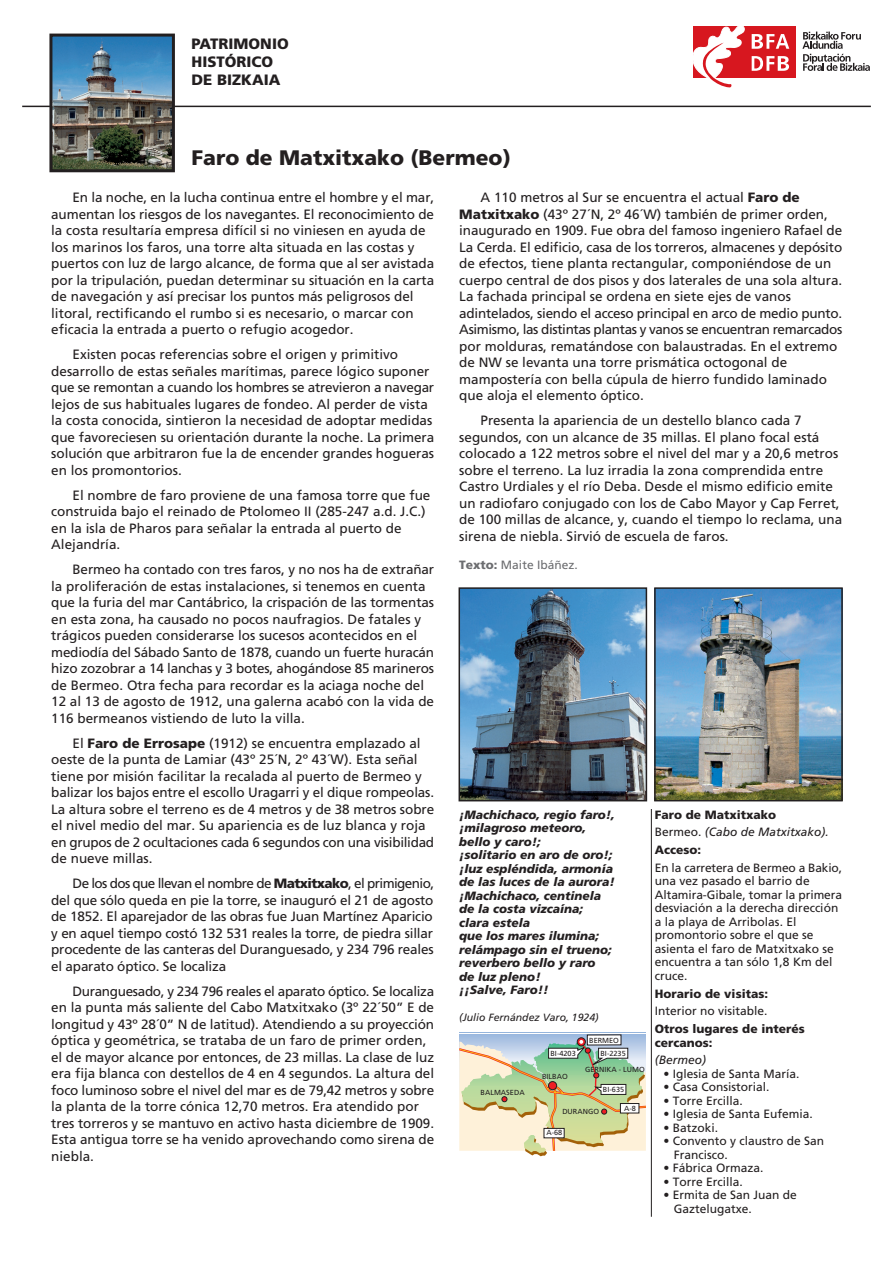
<style>
.page{position:relative;width:893px;height:1263px;background:#fff}
.page>*{position:absolute;margin:0;border:0;box-sizing:border-box;transform-origin:0 0}
.t1{font:900 21px "Frutiger";color:#231f20}
.t2{font:900 15px/18px "Frutiger";color:#231f20}
.t3{font:13.5px/16.5px "Frutiger";color:#231f20}
.t4{font:12px/13.5px "Frutiger";color:#231f20}
.t5{font:italic 900 12px/13.5px "Frutiger";color:#231f20}
.t6{font:900 12px/17.7px "Frutiger";color:#231f20}
.t7{font:12px "Frutiger";color:#6c6d70}
.t8{font:italic 12px "Frutiger";color:#231f20}
.t9{font:italic 10.5px "Frutiger";color:#231f20}
.t10{font:7.35px "Frutiger";color:#231f20}
.s1{font-weight:900}
.s2{font-weight:400}
.s3{font-weight:400;font-style:italic}
</style>
<div class="page">
<div style="left:693px;top:27px;width:103px;height:51px;background:#d7171f"></div>
<svg style="left:693px;top:27px;width:52px;height:60px"></svg>
<svg style="left:802px;top:32px;width:68px;height:39px"></svg>
<svg style="left:752px;top:34px;width:37px;height:15px"></svg>
<svg style="left:752px;top:56px;width:37px;height:15px"></svg>
<hr style="left:22px;top:106px;width:849px;height:1px;background:#231f20">
<img style="left:53px;top:38px;width:118px;height:130px">
<div style="left:49px;top:34px;width:126px;height:138px;border:3px solid #231f20"></div>
<hr style="left:651px;top:809px;width:1px;height:408px;background:#231f20">
<div style="left:460px;top:1033px;width:186px;height:27px;background:#9fbbe0"></div>
<div style="left:587px;top:1035px;width:34px;height:10px;background:#fff"></div>
<svg style="left:577px;top:1037px;width:9px;height:9px"></svg>
<svg style="left:459px;top:1040px;width:187px;height:117px"></svg>
<img style="left:461px;top:590px;width:183px;height:208px">
<div style="left:458px;top:587px;width:189px;height:214px;border:2px solid #231f20"></div>
<img style="left:657px;top:590px;width:183px;height:208px">
<div style="left:654px;top:587px;width:189px;height:214px;border:2px solid #231f20"></div>
<p class="t2" style="left:192px;top:36px;width:99px">PATRIMONIO<br>HISTÓRICO<br>DE BIZKAIA</p>
<h1 class="t1" style="left:192px;top:149px;width:321px">Faro de Matxitxako (Bermeo)</h1>
<p class="t3" style="left:459px;top:190px;width:384px;text-indent:21px">A 110 metros al Sur se encuentra el actual <span class="s1">Faro de Matxitxako</span> (43º 27´N, 2º 46´W) también de primer orden, inaugurado en 1909. Fue obra del famoso ingeniero Rafael de La Cerda. El edificio, casa de los torreros, almacenes y depósito de efectos, tiene planta rectangular, componiéndose de un cuerpo central de dos pisos y dos laterales de una sola altura.<br>La fachada principal se ordena en siete ejes de vanos adintelados, siendo el acceso principal en arco de medio punto.<br>Asimismo, las distintas plantas y vanos se encuentran remarcados por molduras, rematándose con balaustradas. En el extremo de NW se levanta una torre prismática octogonal de mampostería con bella cúpula de hierro fundido laminado que aloja el elemento óptico.</p>
<p class="t3" style="left:459px;top:413px;width:384px;text-indent:21px">Presenta la apariencia de un destello blanco cada 7 segundos, con un alcance de 35 millas. El plano focal está colocado a 122 metros sobre el nivel del mar y a 20,6 metros sobre el terreno. La luz irradia la zona comprendida entre Castro Urdiales y el río Deba. Desde el mismo edificio emite un radiofaro conjugado con los de Cabo Mayor y Cap Ferret, de 100 millas de alcance, y, cuando el tiempo lo reclama, una sirena de niebla. Sirvió de escuela de faros.</p>
<p class="t7" style="left:459px;top:560px;width:120px"><span class="s1">Texto:</span> Maite Ibáñez.</p>
<p class="t3" style="left:51px;top:190px;width:384px;text-indent:21px">En la noche, en la lucha continua entre el hombre y el mar, aumentan los riesgos de los navegantes. El reconocimiento de la costa resultaría empresa difícil si no viniesen en ayuda de los marinos los faros, una torre alta situada en las costas y puertos con luz de largo alcance, de forma que al ser avistada por la tripulación, puedan determinar su situación en la carta de navegación y así precisar los puntos más peligrosos del litoral, rectificando el rumbo si es necesario, o marcar con eficacia la entrada a puerto o refugio acogedor.</p>
<p class="t3" style="left:51px;top:347px;width:384px;text-indent:21px">Existen pocas referencias sobre el origen y primitivo desarrollo de estas señales marítimas, parece lógico suponer que se remontan a cuando los hombres se atrevieron a navegar lejos de sus habituales lugares de fondeo. Al perder de vista la costa conocida, sintieron la necesidad de adoptar medidas que favoreciesen su orientación durante la noche. La primera solución que arbitraron fue la de encender grandes hogueras en los promontorios.</p>
<p class="t3" style="left:51px;top:488px;width:381px;text-indent:21px">El nombre de faro proviene de una famosa torre que fue construida bajo el reinado de Ptolomeo II (285-247 a.d. J.C.) en la isla de Pharos para señalar la entrada al puerto de Alejandría.</p>
<p class="t3" style="left:51px;top:562px;width:384px;text-indent:21px">Bermeo ha contado con tres faros, y no nos ha de extrañar la proliferación de estas instalaciones, si tenemos en cuenta que la furia del mar Cantábrico, la crispación de las tormentas en esta zona, ha causado no pocos naufragios. De fatales y trágicos pueden considerarse los sucesos acontecidos en el mediodía del Sábado Santo de 1878, cuando un fuerte huracán hizo zozobrar a 14 lanchas y 3 botes, ahogándose 85 marineros de Bermeo. Otra fecha para recordar es la aciaga noche del 12 al 13 de agosto de 1912, una galerna acabó con la vida de 116 bermeanos vistiendo de luto la villa.</p>
<p class="t3" style="left:51px;top:736px;width:384px;text-indent:21px">El <span class="s1">Faro de Errosape</span> (1912) se encuentra emplazado al oeste de la punta de Lamiar (43º 25´N, 2º 43´W). Esta señal tiene por misión facilitar la recalada al puerto de Bermeo y balizar los bajos entre el escollo Uragarri y el dique rompeolas.<br>La altura sobre el terreno es de 4 metros y de 38 metros sobre el nivel medio del mar. Su apariencia es de luz blanca y roja en grupos de 2 ocultaciones cada 6 segundos con una visibilidad de nueve millas.</p>
<p class="t3" style="left:51px;top:876px;width:384px;text-align:justify;text-indent:21px">De los dos que llevan el nombre de <span class="s1">Matxitxako</span>, el primigenio, del que sólo queda en pie la torre, se inauguró el 21 de agosto de 1852. El aparejador de las obras fue Juan Martínez Aparicio y en aquel tiempo costó 132 531 reales la torre, de piedra sillar procedente de las canteras del Duranguesado, y 234 796 reales el aparato óptico. Se localiza</p>
<p class="t3" style="left:51px;top:984px;width:384px;text-indent:21px">Duranguesado, y 234 796 reales el aparato óptico. Se localiza en la punta más saliente del Cabo Matxitxako (3º 22´50” E de longitud y 43º 28´0” N de latitud). Atendiendo a su proyección óptica y geométrica, se trataba de un faro de primer orden, el de mayor alcance por entonces, de 23 millas. La clase de luz era fija blanca con destellos de 4 en 4 segundos. La altura del foco luminoso sobre el nivel del mar es de 79,42 metros y sobre la planta de la torre cónica 12,70 metros. Era atendido por tres torreros y se mantuvo en activo hasta diciembre de 1909.<br>Esta antigua torre se ha venido aprovechando como sirena de niebla.</p>
<p class="t5" style="left:459px;top:809px;width:157px">¡Machichaco, regio faro!, ¡milagroso meteoro, bello y caro!;<br>¡solitario en aro de oro!; ¡luz espléndida, armonía de las luces de la aurora! ¡Machichaco, centinela de la costa vizcaína; clara estela<br>que los mares ilumina; relámpago sin el trueno; reverbero bello y raro<br>de luz pleno!<br>¡¡Salve, Faro!!</p>
<p class="t9" style="left:459px;top:1013px;width:141px">(Julio Fernández Varo, 1924)</p>
<p class="t10" style="left:589px;top:1037px;width:31px">BERMEO</p>
<p class="t6" style="left:655px;top:807px;width:176px">Faro de Matxitxako<br><span class="s2">Bermeo.</span> <span class="s3">(Cabo de Matxitxako).<br></span>Acceso:</p>
<p class="t4" style="left:655px;top:862px;width:189px">En la carretera de Bermeo a Bakio, una vez pasado el barrio de<br>Altamira-Gibale, tomar la primera desviación a la derecha dirección a la playa de Arribolas. El promontorio sobre el que se asienta el faro de Matxitxako se encuentra a tan sólo 1,8 Km del cruce.</p>
<p class="t6" style="left:655px;top:986px;width:115px">Horario de visitas:</p>
<p class="t4" style="left:655px;top:1005px;width:114px">Interior no visitable.</p>
<p class="t6" style="left:655px;top:1023px;width:151px;line-height:13.5px">Otros lugares de interés cercanos:</p>
<p class="t8" style="left:655px;top:1055px;width:53px">(Bermeo)</p>
<p class="t4" style="left:663px;top:1068px;width:138px">• Iglesia de Santa María.</p>
<p class="t4" style="left:663px;top:1081px;width:108px">• Casa Consistorial.</p>
<p class="t4" style="left:663px;top:1095px;width:81px">• Torre Ercilla.</p>
<p class="t4" style="left:663px;top:1108px;width:151px">• Iglesia de Santa Eufemia.</p>
<p class="t4" style="left:663px;top:1122px;width:56px">• Batzoki.</p>
<p class="t4" style="left:674px;top:1135px;width:152px;text-indent:-10px">• Convento y claustro de San<br>Francisco.</p>
<p class="t4" style="left:663px;top:1162px;width:102px">• Fábrica Ormaza.</p>
<p class="t4" style="left:663px;top:1176px;width:81px">• Torre Ercilla.</p>
<p class="t4" style="left:674px;top:1189px;width:124px;text-indent:-10px">• Ermita de San Juan de<br>Gaztelugatxe.</p>
<p class="t10" style="left:550px;top:1050px;width:27px">BI-4203</p>
<p class="t10" style="left:600px;top:1050px;width:27px">BI-2235</p>
<p class="t10" style="left:585px;top:1066px;width:61px">GERNIKA - LUMO</p>
<p class="t10" style="left:542px;top:1074px;width:27px">BILBAO</p>
<p class="t10" style="left:562px;top:1109px;width:38px">DURANGO</p>
<p class="t10" style="left:603px;top:1086px;width:23px">BI-635</p>
<p class="t10" style="left:480px;top:1090px;width:46px">BALMASEDA</p>
<p class="t10" style="left:624px;top:1105px;width:13px">A-8</p>
<p class="t10" style="left:546px;top:1130px;width:17px">A-68</p>
</div>
